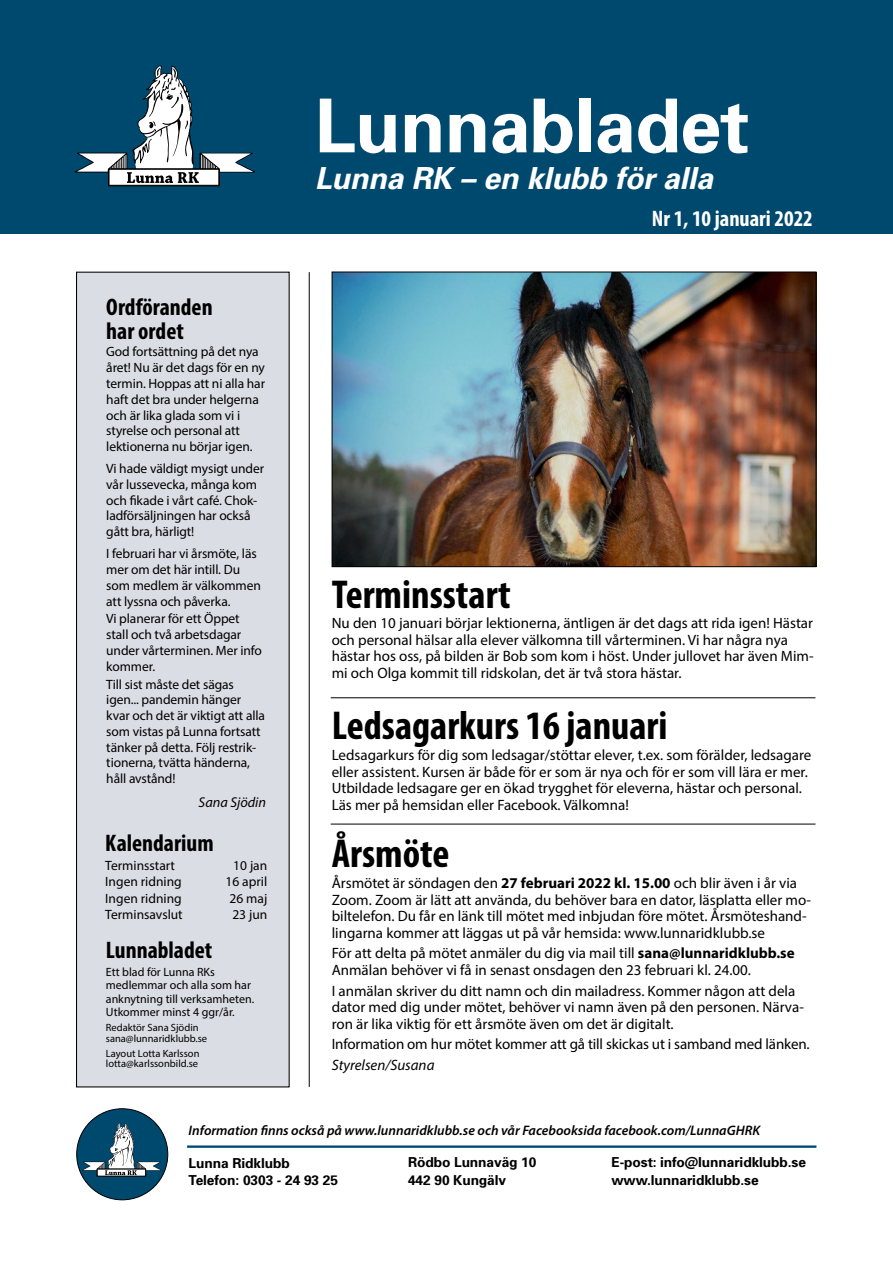
<style>
.page{position:relative;width:893px;height:1263px;background:#fff}
.page>*{position:absolute;margin:0;border:0;box-sizing:border-box;transform-origin:0 0}
.t1{font:700 74.4px "Univers";letter-spacing:-.01em;color:#fff}
.t2{font:700 condensed 40.5px "Myriad Pro";color:#000}
.t3{font:italic 700 30.45px "Univers";letter-spacing:-.005em;color:#fff}
.t4{font:700 condensed 24px/24px "Myriad Pro";color:#000}
.t5{font:700 condensed 22.5px "Myriad Pro";color:#fff}
.t6{font:15px/16.5px "Myriad Pro";color:#000}
.t7{font:italic 15px "Myriad Pro";color:#000}
.t8{font:italic 14.25px "Myriad Pro";color:#000}
.t9{font:700 13.8px/17.7px "Univers";letter-spacing:-.005em;color:#000}
.t10{font:italic 600 13.8px "Myriad Pro";color:#000}
.t11{font:13.5px/15.8px "Myriad Pro";letter-spacing:-.01em;color:#000}
.t12{font:12px/13.5px "Myriad Pro";color:#000}
.t13{font:10.5px/10.5px "Myriad Pro";color:#000}
.s1{font-weight:700}
</style>
<div class="page">
<div style="left:0;top:0;width:893px;height:234px;background:#00496e"></div>
<div style="left:77px;top:1109px;width:91px;height:91px;background:#00496e;border-radius:50%"></div>
<svg style="left:82px;top:1123px;width:80px;height:54px"></svg>
<svg style="left:75px;top:65px;width:180px;height:121px"></svg>
<hr style="left:187px;top:1145px;width:629px;height:3px;background:#00496e">
<div style="left:77px;top:272px;width:212px;height:815px;background:#dbdde4"></div>
<div style="left:76px;top:272px;width:214px;height:815px;border:1px solid #000"></div>
<hr style="left:309px;top:272px;width:1px;height:815px;background:#000">
<hr style="left:331px;top:824px;width:484px;height:1px;background:#000">
<hr style="left:331px;top:697px;width:484px;height:1px;background:#000">
<img style="left:334px;top:274px;width:480px;height:291px">
<div style="left:332px;top:272px;width:484px;height:295px;border:1px solid #000"></div>
<h1 class="t1" style="left:315px;top:81px;width:436px">Lunnabladet</h1>
<h3 class="t3" style="left:315px;top:160px;width:400px">Lunna RK – en klubb för alla</h3>
<h3 class="t4" style="left:106px;top:294px;width:108px">Ordföranden har ordet</h3>
<p class="t11" style="left:106px;top:344px;width:160px">God fortsättning på det nya året! Nu är det dags för en ny termin. Hoppas att ni alla har haft det bra under helgerna och är lika glada som vi i styrelse och personal att lektionerna nu börjar igen.</p>
<p class="t11" style="left:106px;top:460px;width:159px">Vi hade väldigt mysigt under vår lussevecka, många kom och fikade i vårt café. Chok&shy;ladförsäljningen har också gått bra, härligt!</p>
<p class="t11" style="left:106px;top:546px;width:156px">I februari har vi årsmöte, läs mer om det här intill. Du som medlem är välkommen att lyssna och påverka.</p>
<p class="t11" style="left:106px;top:611px;width:157px">Vi planerar för ett Öppet stall och två arbetsdagar under vårterminen. Mer info kommer.</p>
<p class="t11" style="left:106px;top:676px;width:160px">Till sist måste det sägas igen... pandemin hänger kvar och det är viktigt att alla som vistas på Lunna fortsatt tänker på detta. Följ restrik&shy;tionerna, tvätta händerna, håll avstånd!</p>
<p class="t8" style="left:199px;top:793px;width:69px">Sana Sjödin</p>
<h3 class="t4" style="left:105px;top:830px;width:110px">Kalendarium</h3>
<p class="t11" style="left:105px;top:857px;width:71px">Terminsstart</p>
<p class="t11" style="left:233px;top:857px;width:35px">10 jan</p>
<p class="t11" style="left:105px;top:873px;width:78px">Ingen ridning</p>
<p class="t11" style="left:226px;top:873px;width:43px">16 april</p>
<p class="t11" style="left:105px;top:890px;width:78px">Ingen ridning</p>
<p class="t11" style="left:230px;top:890px;width:39px">26 maj</p>
<p class="t11" style="left:105px;top:906px;width:79px">Terminsavslut</p>
<p class="t11" style="left:232px;top:906px;width:36px">23 jun</p>
<h3 class="t4" style="left:106px;top:938px;width:108px">Lunnabladet</h3>
<p class="t12" style="left:106px;top:965px;width:150px">Ett blad för Lunna RKs medlemmar och alla som har anknytning till verksamheten.<br>Utkommer minst 4 ggr/år.</p>
<p class="t13" style="left:106px;top:1022px;width:103px">Redaktör Sana Sjödin sana@lunnaridklubb.se</p>
<p class="t13" style="left:106px;top:1047px;width:95px">Layout Lotta Karlsson lotta@karlssonbild.se</p>
<h3 class="t5" style="left:652px;top:204px;width:163px">Nr 1, 10 januari 2022</h3>
<h2 class="t2" style="left:332px;top:569px;width:181px">Terminsstart</h2>
<p class="t6" style="left:332px;top:615px;width:484px">Nu den 10 januari börjar lektionerna, äntligen är det dags att rida igen! Hästar och personal hälsar alla elever välkomna till vårterminen. Vi har några nya hästar hos oss, på bilden är Bob som kom i höst. Under jullovet har även Mim&shy;mi och Olga kommit till ridskolan, det är två stora hästar.</p>
<h2 class="t2" style="left:332px;top:701px;width:337px">Ledsagarkurs 16 januari</h2>
<p class="t6" style="left:332px;top:747px;width:481px">Ledsagarkurs för dig som ledsagar/stöttar elever, t.ex. som förälder, ledsagare eller assistent. Kursen är både för er som är nya och för er som vill lära er mer.<br>Utbildade ledsagare ger en ökad trygghet för eleverna, hästar och personal.<br>Läs mer på hemsidan eller Facebook. Välkomna!</p>
<h2 class="t2" style="left:332px;top:829px;width:119px">Årsmöte</h2>
<p class="t6" style="left:332px;top:875px;width:481px">Årsmötet är söndagen den <span class="s1">27 februari 2022 kl. 15.00</span> och blir även i år via Zoom. Zoom är lätt att använda, du behöver bara en dator, läsplatta eller mo&shy;biltelefon. Du får en länk till mötet med inbjudan före mötet. Årsmöteshand&shy;lingarna kommer att läggas ut på vår hemsida: www.lunnaridklubb.se</p>
<p class="t6" style="left:332px;top:945px;width:465px">För att delta på mötet anmäler du dig via mail till <span class="s1">sana@lunnaridklubb.se<br></span>Anmälan behöver vi få in senast onsdagen den 23 februari kl. 24.00.</p>
<p class="t6" style="left:332px;top:982px;width:474px">I anmälan skriver du ditt namn och din mailadress. Kommer någon att dela dator med dig under mötet, behöver vi namn även på den personen. Närva&shy;ron är lika viktig för ett årsmöte även om det är digitalt.</p>
<p class="t6" style="left:332px;top:1036px;width:480px">Information om hur mötet kommer att gå till skickas ut i samband med länken.</p>
<p class="t7" style="left:332px;top:1056px;width:104px">Styrelsen/Susana</p>
<p class="t10" style="left:189px;top:1122px;width:573px">Information finns också på www.lunnaridklubb.se och vår Facebooksida facebook.com/LunnaGHRK</p>
<p class="t9" style="left:189px;top:1154px;width:151px">Lunna Ridklubb<br>Telefon: 0303 - 24 93 25</p>
<p class="t9" style="left:611px;top:1153px;width:196px">E-post: info@lunnaridklubb.se www.lunnaridklubb.se</p>
<p class="t9" style="left:408px;top:1153px;width:130px">Rödbo Lunnaväg 10<br>442 90 Kungälv</p>
</div>
